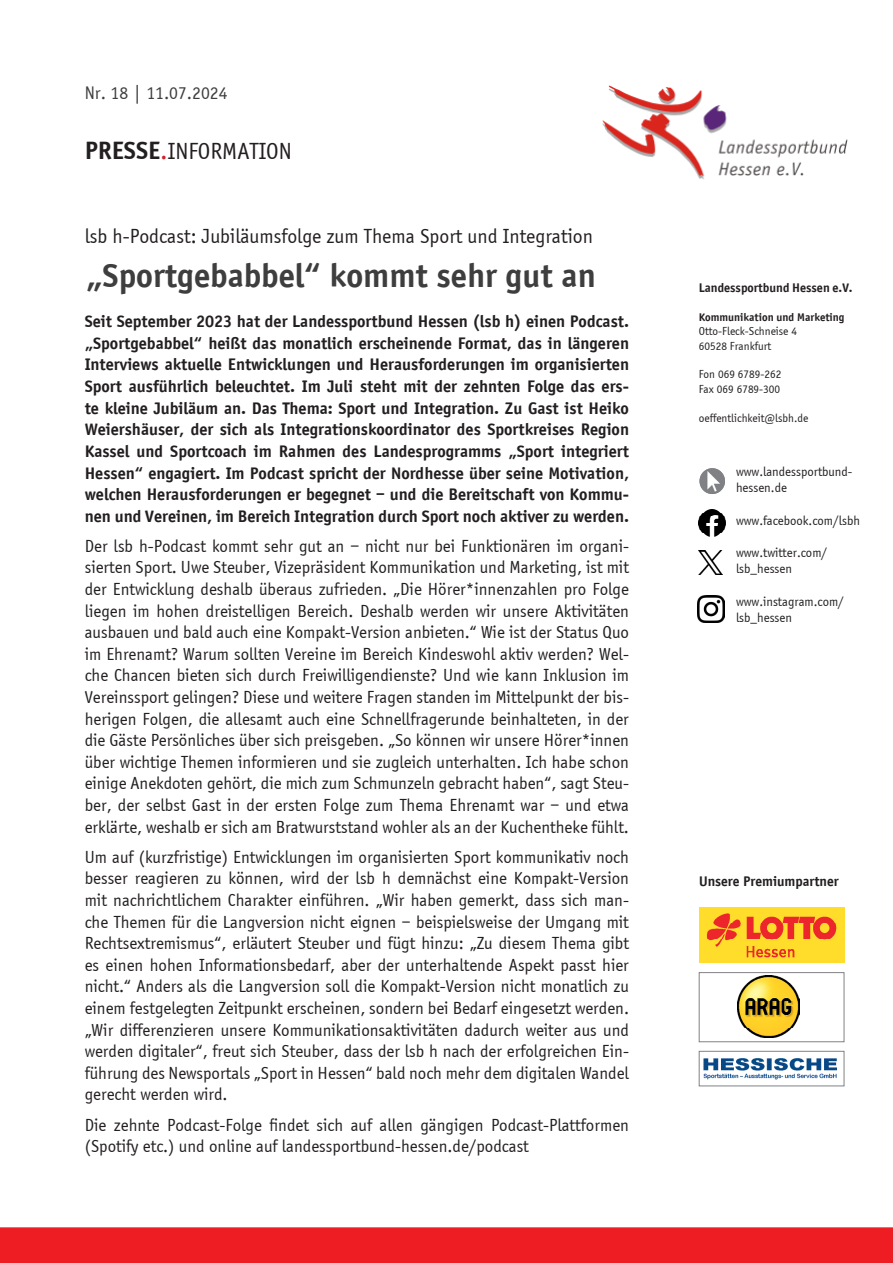
<style>
.page{position:relative;width:893px;height:1263px;background:#fff}
.page>*{position:absolute;margin:0;border:0;box-sizing:border-box;transform-origin:0 0}
.Headline{font:700 36px "Sportiv";color:#3e3e3f}
.t1{font:24px "Sportiv";color:#231f20}
.Dachzeile{font:21px "Sportiv";color:#231f20}
.Headline-2{font:18.75px "Sportiv";color:#3e3e3f}
.Grundtext{font:18px/21.6px "Sportiv";color:#231f20;text-align:justify}
.Grundtext-2{font:700 18px/21.6px "Sportiv";color:#231f20;text-align:justify}
.t2{font:700 15px "Sportiv";color:#231f20}
.t3{font:13.5px/16.2px "Sportiv";color:#231f20}
.t4{font:700 13.5px "Sportiv";color:#231f20}
.t5{font:12px/14.4px "Sportiv";color:#231f20}
.t6{font:700 12px "Sportiv";color:#231f20}
.s1{font-weight:700;font-size:27px}
.s2{font-size:27px;color:#d1232a}
</style>
<div class="page">
<div style="left:0;top:1227px;width:893px;height:36px;background:#ee1d23"></div>
<img style="left:602px;top:85px;width:246px;height:94px">
<img style="left:699px;top:908px;width:145px;height:54px">
<img style="left:738px;top:975px;width:62px;height:62px">
<div style="left:699px;top:972px;width:145px;height:70px;border:1px solid #808285"></div>
<img style="left:703px;top:1058px;width:134px;height:22px">
<div style="left:699px;top:1051px;width:145px;height:35px;border:1px solid #808285"></div>
<img style="left:699px;top:510px;width:26px;height:26px">
<img style="left:698px;top:595px;width:27px;height:27px">
<img style="left:699px;top:551px;width:23px;height:24px">
<img style="left:699px;top:468px;width:26px;height:26px;border-radius:13px">
<p class="Headline-2" style="left:85px;top:83px;width:144px">Nr. 18 | 11.07.2024</p>
<h2 class="t1" style="left:85px;top:138px;width:209px"><span class="s1">PRESSE</span><span class="s2">.</span>INFORMATION</h2>
<p class="Dachzeile" style="left:85px;top:225px;width:510px">lsb h-Podcast: Jubiläumsfolge zum Thema Sport und Integration</p>
<p class="Headline" style="left:86px;top:254px;width:511px">„Sportgebabbel“ kommt sehr gut an</p>
<p class="Grundtext-2" style="left:85px;top:311px;width:546px">Seit September 2023 hat der Landessportbund Hessen (lsb h) einen Podcast. „Sportgebabbel“ heißt das monatlich erscheinende Format, das in längeren Interviews aktuelle Entwicklungen und Herausforderungen im organisierten Sport ausführlich beleuchtet. Im Juli steht mit der zehnten Folge das ers&shy;te kleine Jubiläum an. Das Thema: Sport und Integration. Zu Gast ist Heiko Weiershäuser, der sich als Integrationskoordinator des Sportkreises Region Kassel und Sportcoach im Rahmen des Landesprogramms „Sport integriert Hessen“ engagiert. Im Podcast spricht der Nordhesse über seine Motivation, welchen Herausforderungen er begegnet – und die Bereitschaft von Kommu&shy;nen und Vereinen, im Bereich Integration durch Sport noch aktiver zu werden.</p>
<p class="Grundtext" style="left:85px;top:535px;width:546px">Der lsb h-Podcast kommt sehr gut an – nicht nur bei Funktionären im organi&shy;sierten Sport. Uwe Steuber, Vizepräsident Kommunikation und Marketing, ist mit der Entwicklung deshalb überaus zufrieden. „Die Hörer*innenzahlen pro Folge liegen im hohen dreistelligen Bereich. Deshalb werden wir unsere Aktivitäten ausbauen und bald auch eine Kompakt-Version anbieten.“ Wie ist der Status Quo im Ehrenamt? Warum sollten Vereine im Bereich Kindeswohl aktiv werden? Wel&shy;che Chancen bieten sich durch Freiwilligendienste? Und wie kann Inklusion im Vereinssport gelingen? Diese und weitere Fragen standen im Mittelpunkt der bis&shy;herigen Folgen, die allesamt auch eine Schnellfragerunde beinhalteten, in der die Gäste Persönliches über sich preisgeben. „So können wir unsere Hörer*innen über wichtige Themen informieren und sie zugleich unterhalten. Ich habe schon einige Anekdoten gehört, die mich zum Schmunzeln gebracht haben“, sagt Steu&shy;ber, der selbst Gast in der ersten Folge zum Thema Ehrenamt war – und etwa erklärte, weshalb er sich am Bratwurststand wohler als an der Kuchentheke fühlt.</p>
<p class="Grundtext" style="left:85px;top:846px;width:546px">Um auf (kurzfristige) Entwicklungen im organisierten Sport kommunikativ noch besser reagieren zu können, wird der lsb h demnächst eine Kompakt-Version mit nachrichtlichem Charakter einführen. „Wir haben gemerkt, dass sich man&shy;che Themen für die Langversion nicht eignen – beispielsweise der Umgang mit Rechtsextremismus“, erläutert Steuber und fügt hinzu: „Zu diesem Thema gibt es einen hohen Informationsbedarf, aber der unterhaltende Aspekt passt hier nicht.“ Anders als die Langversion soll die Kompakt-Version nicht monatlich zu einem festgelegten Zeitpunkt erscheinen, sondern bei Bedarf eingesetzt werden. „Wir differenzieren unsere Kommunikationsaktivitäten dadurch weiter aus und werden digitaler“, freut sich Steuber, dass der lsb h nach der erfolgreichen Ein&shy;führung des Newsportals „Sport in Hessen“ bald noch mehr dem digitalen Wandel gerecht werden wird.</p>
<p class="Grundtext" style="left:85px;top:1114px;width:546px">Die zehnte Podcast-Folge findet sich auf allen gängigen Podcast-Plattformen (Spotify etc.) und online auf landessportbund-hessen.de/podcast</p>
<p class="t4" style="left:699px;top:280px;width:155px">Landessportbund Hessen e.V.</p>
<p class="t6" style="left:699px;top:310px;width:147px">Kommunikation und Marketing</p>
<p class="t5" style="left:699px;top:324px;width:100px">Otto-Fleck-Schneise 4<br>60528 Frankfurt</p>
<p class="t5" style="left:699px;top:367px;width:84px">Fon 069 6789-262<br>Fax 069 6789-300</p>
<p class="t5" style="left:699px;top:410px;width:111px">oeffentlichkeit@lsbh.de</p>
<p class="t3" style="left:736px;top:464px;width:118px">www.landessportbund&shy;hessen.de</p>
<p class="t3" style="left:736px;top:512px;width:125px">www.facebook.com/lsbh</p>
<p class="t3" style="left:736px;top:545px;width:93px">www.twitter.com/ lsb_hessen</p>
<p class="t3" style="left:736px;top:593px;width:109px">www.instagram.com/ lsb_hessen</p>
<p class="t2" style="left:699px;top:872px;width:141px">Unsere Premiumpartner</p>
</div>
